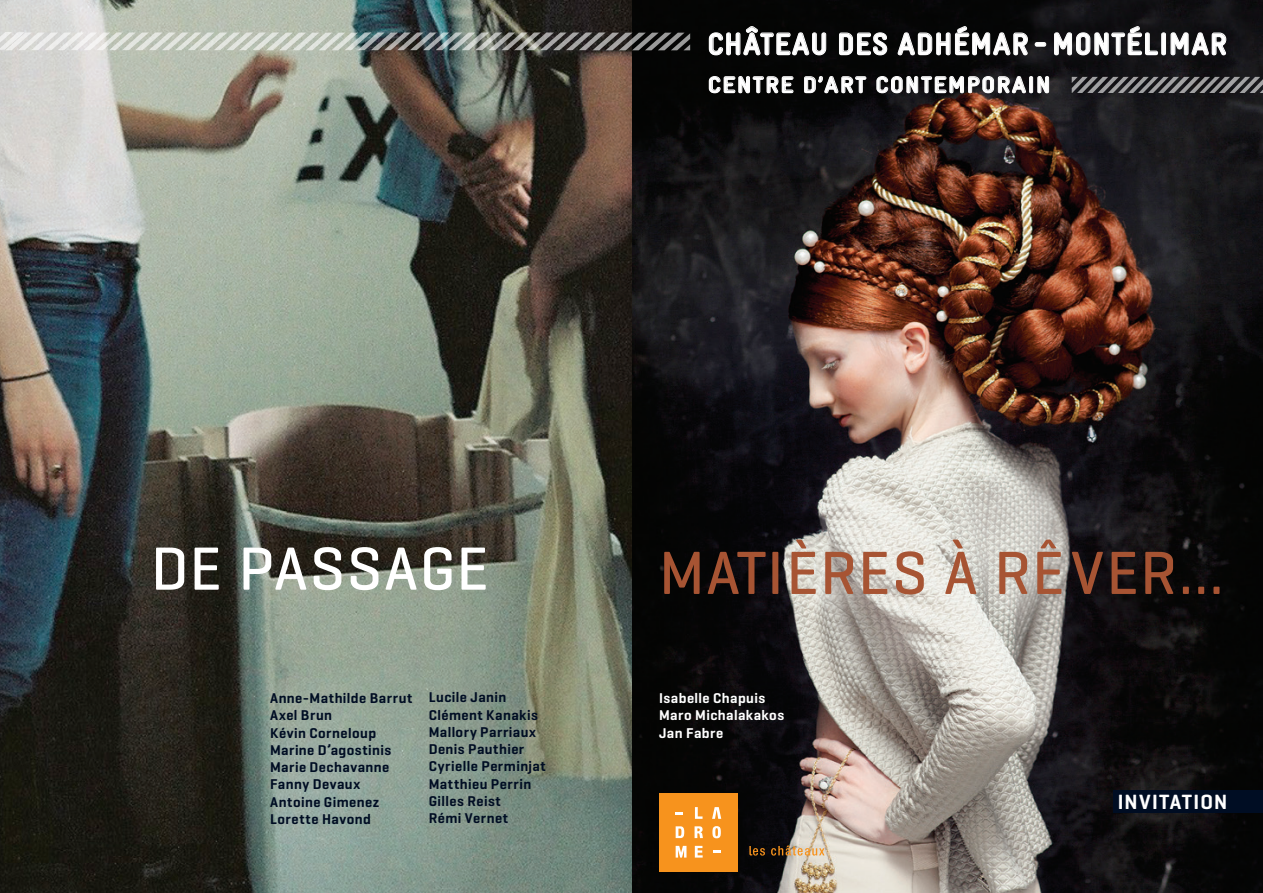
<style>
.page{position:relative;width:1263px;height:893px;background:#fff}
.page>*{position:absolute;margin:0;border:0;box-sizing:border-box;transform-origin:0 0}
.t1{font:500 61.95px "Geogrotesque";letter-spacing:.025em;color:#a75433}
.t2{font:500 61.95px "Geogrotesque";letter-spacing:.03em;color:#fff}
.t3{font:900 condensed 31.35px "Gravur";letter-spacing:.035em;color:#fff}
.t4{font:900 condensed 23.1px "Gravur";letter-spacing:.065em;color:#fff;scale:1.13 1}
.t5{font:600 21px "Geogrotesque";letter-spacing:.045em;color:#fff}
.t6{font:600 14.4px "Geogrotesque";letter-spacing:.03em;color:#000d23}
.t7{font:600 14.4px "Geogrotesque";letter-spacing:.03em;color:#fff}
</style>
<div class="page">
<img style="left:703px;top:0;width:560px;height:893px">
<svg style="left:771px;top:845px;width:53px;height:11px"></svg>
<svg style="left:749px;top:846px;width:16px;height:10px"></svg>
<div style="left:659px;top:793px;width:78px;height:79px;background:#f7931d"></div>
<svg style="left:712px;top:826px;width:9px;height:12px"></svg>
<svg style="left:713px;top:850px;width:7px;height:3px"></svg>
<svg style="left:712px;top:807px;width:9px;height:12px"></svg>
<svg style="left:709px;top:26px;width:117px;height:30px"></svg>
<svg style="left:839px;top:32px;width:48px;height:24px"></svg>
<svg style="left:897px;top:26px;width:131px;height:30px"></svg>
<svg style="left:1034px;top:42px;width:12px;height:5px"></svg>
<svg style="left:1054px;top:26px;width:172px;height:30px"></svg>
<svg style="left:709px;top:76px;width:84px;height:17px"></svg>
<svg style="left:804px;top:76px;width:62px;height:17px"></svg>
<svg style="left:877px;top:76px;width:172px;height:17px"></svg>
<svg style="left:1072px;top:77px;width:191px;height:16px"></svg>
<div style="left:1113px;top:791px;width:150px;height:22px;background:#000d23"></div>
<img style="left:0;top:0;width:703px;height:893px">
<p class="t3" style="left:708px;top:27px;width:521px">CHÂTEAU DES ADHÉMAR - MONTÉLIMAR</p>
<p class="t4" style="left:708px;top:72px;width:304px">CENTRE D’ART CONTEMPORAIN</p>
<p class="t2" style="left:151px;top:530px;width:339px">DE PASSAGE</p>
<p class="t1" style="left:659px;top:534px;width:566px">MATIÈRES À RÊVER…</p>
<p class="t6" style="left:270px;top:689px;width:144px">Anne-Mathilde Barrut</p>
<p class="t6" style="left:270px;top:706px;width:63px">Axel Brun</p>
<p class="t6" style="left:270px;top:724px;width:108px">Kévin Corneloup</p>
<p class="t6" style="left:270px;top:741px;width:123px">Marine D’agostinis</p>
<p class="t6" style="left:270px;top:758px;width:121px">Marie Dechavanne</p>
<p class="t6" style="left:270px;top:776px;width:92px">Fanny Devaux</p>
<p class="t6" style="left:270px;top:793px;width:111px">Antoine Gimenez</p>
<p class="t6" style="left:270px;top:810px;width:102px">Lorette Havond</p>
<p class="t6" style="left:429px;top:688px;width:79px">Lucile Janin</p>
<p class="t6" style="left:429px;top:706px;width:111px">Clément Kanakis</p>
<p class="t6" style="left:429px;top:723px;width:109px">Mallory Parriaux</p>
<p class="t6" style="left:429px;top:740px;width:97px">Denis Pauthier</p>
<p class="t6" style="left:429px;top:758px;width:119px">Cyrielle Perminjat</p>
<p class="t6" style="left:429px;top:775px;width:104px">Matthieu Perrin</p>
<p class="t6" style="left:429px;top:792px;width:74px">Gilles Reist</p>
<p class="t6" style="left:429px;top:809px;width:81px">Rémi Vernet</p>
<p class="t7" style="left:659px;top:689px;width:108px">Isabelle Chapuis</p>
<p class="t7" style="left:659px;top:706px;width:126px">Maro Michalakakos</p>
<p class="t7" style="left:659px;top:724px;width:66px">Jan Fabre</p>
<p class="t5" style="left:1118px;top:789px;width:111px">INVITATION</p>
</div>
